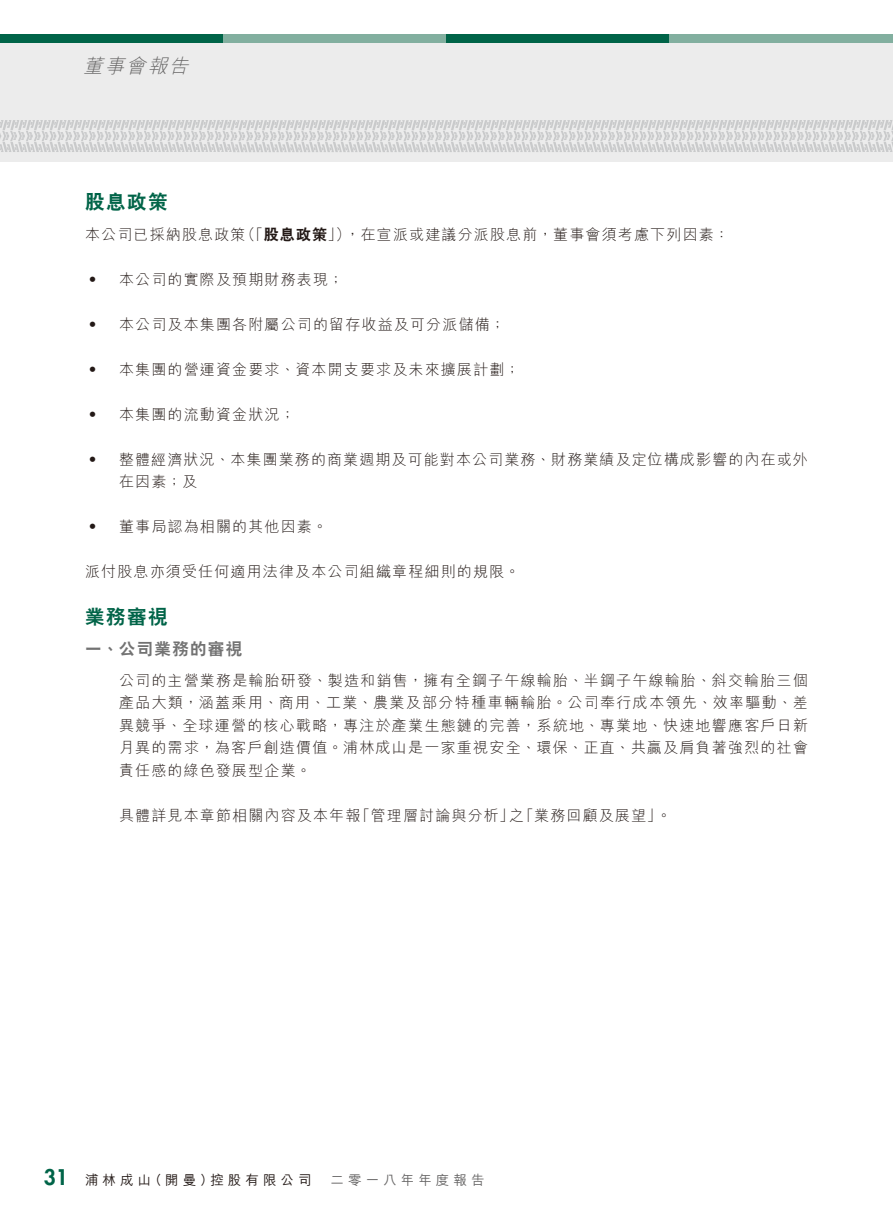
<style>
.page{position:relative;width:893px;height:1212px;background:#fff}
.page>*{position:absolute;margin:0;border:0;box-sizing:border-box;transform-origin:0 0}
.t1{font:800 21px "Futura Std";color:#006448}
.t2{font:800 19.5px "C Hei 2 HK";letter-spacing:.08em;color:#006448}
.t3{font:italic 300 19.5px "M Hei HK";color:#666565}
.t4{font:800 16.5px "C Hei 2 HK";letter-spacing:.08em;color:#727272}
.t5{font:300 15px/22.5px "M Hei HK";letter-spacing:.08em;color:#231916;text-align:justify}
.t6{font:500 13.5px "M Hei HK";letter-spacing:.3em;color:#231916}
.t7{font:500 13.5px "M Hei HK";letter-spacing:.3em;color:#666565}
.s1{font-family:"C Hei 2 HK";font-weight:800}
</style>
<div class="page">
<div style="left:0;top:43px;width:893px;height:119px;background:#ececec"></div>
<svg style="left:0;top:120px;width:893px;height:32px"></svg>
<div style="left:0;top:34px;width:223px;height:9px;background:#006448"></div>
<div style="left:223px;top:34px;width:223px;height:9px;background:#82af9f"></div>
<div style="left:446px;top:34px;width:224px;height:9px;background:#006448"></div>
<div style="left:670px;top:34px;width:223px;height:9px;background:#82af9f"></div>
<h2 class="t3" style="left:83px;top:56px;width:112px">董事會報告</h2>
<h2 class="t2" style="left:85px;top:192px;width:84px">股息政策</h2>
<p class="t5" style="left:240px;top:223px;width:112px">（「<span class="s1">股息政策</span>」）</p>
<p class="t5" style="left:85px;top:223px;width:162px">本公司已採納股息政策</p>
<p class="t5" style="left:119px;top:268px;width:226px">本公司的實際及預期財務表現;</p>
<p class="t5" style="left:85px;top:268px;width:16px">‧</p>
<p class="t5" style="left:345px;top:223px;width:385px">，在宣派或建議分派股息前，董事會須考慮下列因素：</p>
<p class="t5" style="left:85px;top:313px;width:16px">‧</p>
<p class="t5" style="left:119px;top:313px;width:388px">本公司及本集團各附屬公司的留存收益及可分派儲備;</p>
<p class="t5" style="left:85px;top:358px;width:16px">‧</p>
<p class="t5" style="left:119px;top:358px;width:402px">本集團的營運資金要求、資本開支要求及未來擴展計劃;</p>
<p class="t5" style="left:85px;top:403px;width:16px">‧</p>
<p class="t5" style="left:119px;top:403px;width:177px">本集團的流動資金狀況;</p>
<p class="t5" style="left:85px;top:448px;width:16px">‧</p>
<p class="t5" style="left:119px;top:448px;width:690px">整體經濟狀況、本集團業務的商業週期及可能對本公司業務、財務業績及定位構成影響的內在或外</p>
<p class="t5" style="left:119px;top:470px;width:80px">在因素；及</p>
<p class="t5" style="left:119px;top:515px;width:210px">董事局認為相關的其他因素。</p>
<p class="t5" style="left:85px;top:515px;width:16px">‧</p>
<p class="t5" style="left:85px;top:560px;width:436px">派付股息亦須受任何適用法律及本公司組織章程細則的規限。</p>
<h2 class="t2" style="left:85px;top:607px;width:84px">業務審視</h2>
<p class="t4" style="left:85px;top:640px;width:159px">一、公司業務的審視</p>
<p class="t5" style="left:119px;top:669px;width:691px">公司的主營業務是輪胎研發、製造和銷售，擁有全鋼子午線輪胎、半鋼子午線輪胎、斜交輪胎三個產品大類，涵蓋乘用、商用、工業、農業及部分特種車輛輪胎。公司奉行成本領先、效率驅動、差異競爭、全球運營的核心戰略，專注於產業生態鏈的完善，系統地、專業地、快速地響應客戶日新月異的需求，為客戶創造價值。浦林成山是一家重視安全、環保、正直、共贏及肩負著強烈的社會責任感的綠色發展型企業。</p>
<p class="t5" style="left:656px;top:804px;width:16px">。</p>
<p class="t5" style="left:119px;top:804px;width:243px">具體詳見本章節相關內容及本年報</p>
<p class="t5" style="left:355px;top:804px;width:308px">「管理層討論與分析」「業務回顧及展望「</p>
<p class="t5" style="left:509px;top:804px;width:16px">之</p>
<h1 class="t1" style="left:44px;top:1164px;width:26px">31</h1>
<p class="t6" style="left:85px;top:1170px;width:68px">浦林成山</p>
<p class="t6" style="left:210px;top:1170px;width:103px">控股有限公司</p>
<p class="t6" style="left:148px;top:1170px;width:66px">（開曼）</p>
<p class="t7" style="left:331px;top:1170px;width:155px">二零一八年年度報告</p>
</div>
